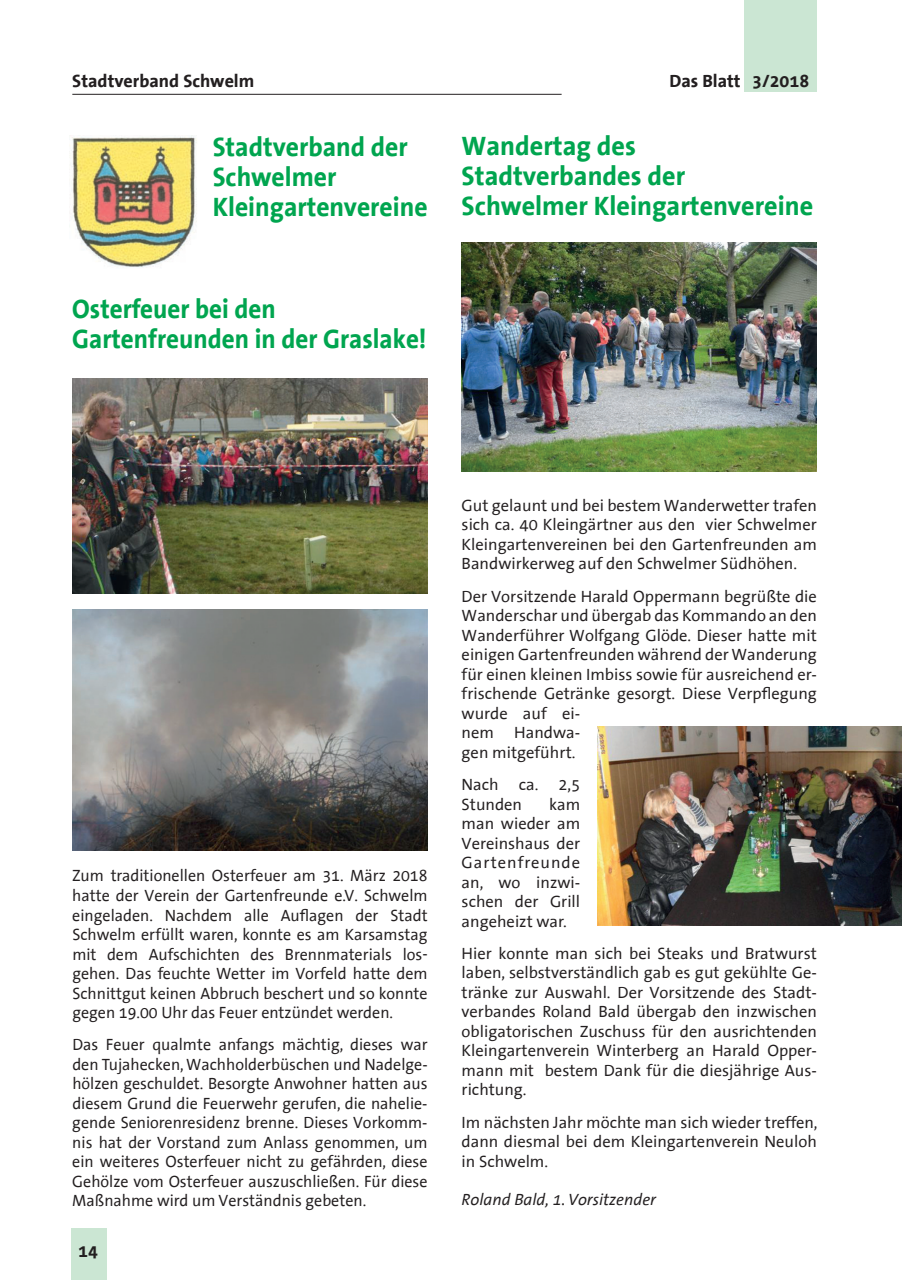
<style>
.page{position:relative;width:902px;height:1280px;background:#fff}
.page>*{position:absolute;margin:0;border:0;box-sizing:border-box;transform-origin:0 0}
.t1{font:700 27px/30px "The Sans Office";color:#00a54f}
.t2{font:700 27px/30px "The Sans Office";color:#00a54f;scale:.93 1}
.t3{font:700 27px/30px "The Sans Office";color:#00a54f;scale:.95 1}
.t4{font:700 18px "The Sans Office";color:#231f20}
.t5{font:16.5px/19.5px "The Sans Office";color:#231f20;text-align:justify}
.t6{font:italic 16.5px "The Sans Office";color:#231f20}
</style>
<div class="page">
<div style="left:744px;top:0;width:72px;height:91px;background:#cbe6d3"></div>
<div style="left:72px;top:1229px;width:34px;height:51px;background:#cbe6d3"></div>
<hr style="left:72px;top:94px;width:489px;height:1px;background:#231f20">
<img style="left:70px;top:135px;width:127px;height:133px">
<img style="left:461px;top:243px;width:355px;height:228px">
<div style="left:71px;top:1229px;width:34px;height:51px;background:#cbe6d3"></div>
<img style="left:72px;top:378px;width:355px;height:216px">
<img style="left:72px;top:609px;width:355px;height:241px">
<img style="left:597px;top:727px;width:304px;height:198px">
<p class="t4" style="left:72px;top:72px;width:183px">Stadtverband Schwelm</p>
<p class="t4" style="left:669px;top:72px;width:141px">Das Blatt 3/2018</p>
<h1 class="t3" style="left:213px;top:133px;width:228px">Stadtverband der<br>Schwelmer<br>Kleingartenvereine</h1>
<h1 class="t1" style="left:461px;top:132px;width:353px">Wandertag des<br>Stadtverbandes der<br>Schwelmer Kleingartenvereine</h1>
<h1 class="t2" style="left:72px;top:295px;width:382px">Osterfeuer bei den<br>Gartenfreunden in der Graslake!</h1>
<p class="t5" style="left:72px;top:867px;width:357px">Zum traditionellen Osterfeuer am 31. März 2018 hatte der Verein der Gartenfreunde e.V. Schwelm eingeladen. Nachdem alle Auflagen der Stadt Schwelm erfüllt waren, konnte es am Karsamstag mit dem Aufschichten des Brennmaterials los&shy;gehen. Das feuchte Wetter im Vorfeld hatte dem Schnittgut keinen Abbruch beschert und so konnte gegen 19.00 Uhr das Feuer entzündet werden.</p>
<p class="t5" style="left:72px;top:1036px;width:357px">Das Feuer qualmte anfangs mächtig, dieses war den Tujahecken, Wachholderbüschen und Nadelge&shy;hölzen geschuldet. Besorgte Anwohner hatten aus diesem Grund die Feuerwehr gerufen, die nahelie&shy;gende Seniorenresidenz brenne. Dieses Vorkomm&shy;nis hat der Vorstand zum Anlass genommen, um ein weiteres Osterfeuer nicht zu gefährden, diese Gehölze vom Osterfeuer auszuschließen. Für diese Maßnahme wird um Verständnis gebeten.</p>
<p class="t4" style="left:78px;top:1241px;width:21px">14</p>
<p class="t5" style="left:461px;top:496px;width:357px">Gut gelaunt und bei bestem Wanderwetter trafen sich ca. 40 Kleingärtner aus den vier Schwelmer Kleingartenvereinen bei den Gartenfreunden am Bandwirkerweg auf den Schwelmer Südhöhen.</p>
<p class="t5" style="left:461px;top:587px;width:357px;text-align:left">Der Vorsitzende Harald Oppermann begrüßte die Wanderschar und übergab das Kommando an den Wanderführer Wolfgang Glöde. Dieser hatte mit einigen Gartenfreunden während der Wanderung für einen kleinen Imbiss sowie für ausreichend er&shy;frischende Getränke gesorgt. Diese Verpflegung wurde auf ei-<br>nem Handwa-<br>gen mitgeführt.</p>
<p class="t5" style="left:461px;top:775px;width:120px">Nach ca. 2,5<br>Stunden</p>
<p class="t5" style="left:461px;top:795px;width:120px;text-indent:87px">kam man wieder am Vereinshaus der Gartenfreunde an, wo inzwi&shy;schen der Grill angeheizt war.</p>
<p class="t5" style="left:461px;top:944px;width:357px">Hier konnte man sich bei Steaks und Bratwurst laben, selbstverständlich gab es gut gekühlte Ge&shy;tränke zur Auswahl. Der Vorsitzende des Stadt&shy;verbandes Roland Bald übergab den inzwischen obligatorischen Zuschuss für den ausrichtenden Kleingartenverein Winterberg an Harald Opper&shy;mann mit bestem Dank für die diesjährige Aus&shy;richtung.</p>
<p class="t5" style="left:461px;top:1113px;width:357px">Im nächsten Jahr möchte man sich wieder treffen, dann diesmal bei dem Kleingartenverein Neuloh in Schwelm.</p>
<p class="t6" style="left:461px;top:1191px;width:196px">Roland Bald, 1. Vorsitzender</p>
</div>
